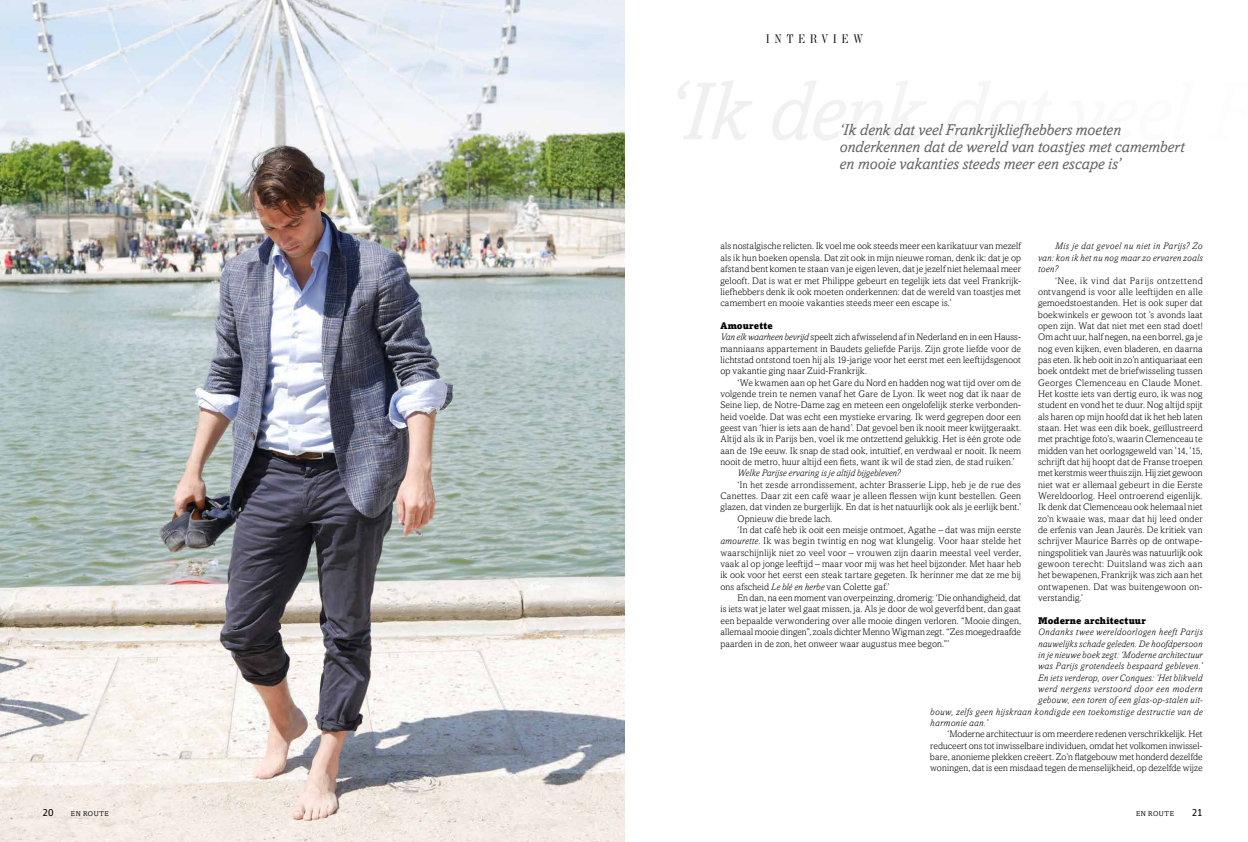
<style>
.page{position:relative;width:1248px;height:842px;background:#fff}
.page>*{position:absolute;margin:0;border:0;box-sizing:border-box;transform-origin:0 0}
.t1{font:italic 16px/17px "Amasis MT Pro";color:#646363}
.t2{font:12px "Industrial 736 BT";letter-spacing:.385em;color:#000}
.t3{font:10px "Unit Offc Pro";color:#000}
.t4{font:300 9.5px/11.3px "Amasis MT Pro";letter-spacing:.015em;color:#000;text-align:justify}
.t5{font:italic 300 9.5px/11.3px "Amasis MT Pro";letter-spacing:.03em;color:#000;text-align:justify}
.t6{font:italic 300 9.5px "Amasis MT Pro";letter-spacing:.005em;color:#000}
.t7{font:italic 300 9.5px "Amasis MT Pro";letter-spacing:.055em;color:#000}
.t8{font:900 9.5px "Amasis MT Pro";letter-spacing:.015em;color:#000}
.t9{font:7px "Amasis MT Pro";letter-spacing:.08em;color:#000}
.s1{font-weight:900}
.s2{font-style:italic}
</style>
<div class="page">
<img style="left:0;top:0;width:624px;height:842px">
<p class="t3" style="left:43px;top:806px;width:13px">20</p>
<p class="t9" style="left:71px;top:810px;width:39px">EN ROUTE</p>
<p class="t2" style="left:765px;top:31px;width:99px">INTERVIEW</p>
<h1 class="t1" style="left:839px;top:121px;width:346px">‘Ik denk dat veel Frankrijkliefhebbers moeten onderkennen dat de wereld van toastjes met camembert en mooie vakanties steeds meer een escape is’</h1>
<p class="t5" style="left:1037px;top:241px;width:166px;text-indent:17px">Mis je dat gevoel nu niet in Parijs? Zo van: kon ik het nu nog maar zo ervaren zoals toen?</p>
<p class="t4" style="left:1037px;top:275px;width:166px;text-indent:17px">‘Nee, ik vind dat Parijs ontzettend ontvangend is voor alle leeftijden en alle gemoedstoestanden. Het is ook super dat boekwinkels er gewoon tot ’s avonds laat open zijn. Wat dat niet met een stad doet!<br>Om acht uur, half negen, na een borrel, ga je nog even kijken, even bladeren, en daarna pas eten. Ik heb ooit in zo’n antiquariaat een boek ontdekt met de briefwisseling tussen Georges Clemenceau en Claude Monet.<br>Het kostte iets van dertig euro, ik was nog student en vond het te duur. Nog altijd spijt als haren op mijn hoofd dat ik het heb laten staan. Het was een dik boek, geïllustreerd met prachtige foto’s, waarin Clemenceau te midden van het oorlogsgeweld van ’14, ’15, schrijft dat hij hoopt dat de Franse troepen met kerstmis weer thuis zijn. Hij ziet gewoon niet wat er allemaal gebeurt in die Eerste Wereldoorlog. Heel ontroerend eigenlijk.<br>Ik denk dat Clemenceau ook helemaal niet zo’n kwaaie was, maar dat hij leed onder de erfenis van Jean Jaurès. De kritiek van schrijver Maurice Barrès op de ontwape&shy;ningspolitiek van Jaurès was natuurlijk ook gewoon terecht: Duitsland was zich aan het bewapenen, Frankrijk was zich aan het ontwapenen. Dat was buitengewoon on&shy;verstandig.’</p>
<p class="t8" style="left:1037px;top:615px;width:109px">Moderne architectuur</p>
<p class="t5" style="left:1037px;top:627px;width:166px">Ondanks twee wereldoorlogen heeft Parijs</p>
<p class="t5" style="left:1037px;top:638px;width:166px">nauwelijks schade geleden. De hoofdpersoon</p>
<p class="t5" style="left:1037px;top:649px;width:166px">in je nieuwe boek zegt: ‘Moderne architectuur</p>
<p class="t5" style="left:1037px;top:661px;width:166px">was Parijs grotendeels bespaard gebleven.’</p>
<p class="t5" style="left:1037px;top:672px;width:166px">En iets verderop, over Conques: ‘Het blikveld</p>
<p class="t7" style="left:1037px;top:683px;width:166px">werd nergens verstoord door een modern</p>
<p class="t5" style="left:1037px;top:695px;width:166px">gebouw, een toren of een glas-op-stalen uit-</p>
<p class="t5" style="left:930px;top:706px;width:274px">bouw, zelfs geen hijskraan kondigde een toekomstige destructie van de</p>
<p class="t5" style="left:930px;top:717px;width:59px">harmonie aan.’</p>
<p class="t4" style="left:930px;top:728px;width:274px;text-indent:17px">‘Moderne architectuur is om meerdere redenen verschrikkelijk. Het reduceert ons tot inwisselbare individuen, omdat het volkomen inwissel&shy;bare, anonieme plekken creëert. Zo’n flatgebouw met honderd dezelfde woningen, dat is een misdaad tegen de menselijkheid, op dezelfde wijze</p>
<p class="t9" style="left:1135px;top:810px;width:39px">EN ROUTE</p>
<p class="t3" style="left:1191px;top:806px;width:12px">21</p>
<p class="t4" style="left:720px;top:241px;width:302px">als nostalgische relicten. Ik voel me ook steeds meer een karikatuur van mezelf als ik hun boeken opensla. Dat zit ook in mijn nieuwe roman, denk ik: dat je op afstand bent komen te staan van je eigen leven, dat je jezelf niet helemaal meer gelooft. Dat is wat er met Philippe gebeurt en tegelijk iets dat veel Frankrijk&shy;liefhebbers denk ik ook moeten onderkennen: dat de wereld van toastjes met camembert en mooie vakanties steeds meer een escape is.’</p>
<p class="t4" style="left:720px;top:320px;width:302px;text-align:left"><span class="s1">Amourette<br></span><span class="s2">Van elk waarheen bevrijd</span> speelt zich afwisselend af in Nederland en in een Hauss&shy;manniaans appartement in Baudets geliefde Parijs. Zijn grote liefde voor de lichtstad ontstond toen hij als 19-jarige voor het eerst met een leeftijdsgenoot op vakantie ging naar Zuid-Frankrijk.</p>
<p class="t4" style="left:720px;top:377px;width:302px;text-indent:17px">‘We kwamen aan op het Gare du Nord en hadden nog wat tijd over om de volgende trein te nemen vanaf het Gare de Lyon. Ik weet nog dat ik naar de Seine liep, de Notre-Dame zag en meteen een ongelofelijk sterke verbonden&shy;heid voelde. Dat was echt een mystieke ervaring. Ik werd gegrepen door een geest van ‘hier is iets aan de hand’. Dat gevoel ben ik nooit meer kwijtgeraakt.<br>Altijd als ik in Parijs ben, voel ik me ontzettend gelukkig. Het is één grote ode aan de 19e eeuw. Ik snap de stad ook, intuïtief, en verdwaal er nooit. Ik neem nooit de metro, huur altijd een fiets, want ik wil de stad zien, de stad ruiken.’</p>
<p class="t6" style="left:737px;top:468px;width:164px">Welke Parijse ervaring is je altijd bijgebleven?</p>
<p class="t4" style="left:737px;top:479px;width:285px">‘In het zesde arrondissement, achter Brasserie Lipp, heb je de rue des</p>
<p class="t4" style="left:720px;top:490px;width:302px">Canettes. Daar zit een café waar je alleen flessen wijn kunt bestellen. Geen</p>
<p class="t4" style="left:720px;top:502px;width:302px">glazen, dat vinden ze burgerlijk. En dat is het natuurlijk ook als je eerlijk bent.’</p>
<p class="t4" style="left:737px;top:513px;width:97px">Opnieuw die brede lach.</p>
<p class="t4" style="left:737px;top:524px;width:285px">‘In dat café heb ik ooit een meisje ontmoet, Agathe – dat was mijn eerste</p>
<p class="t4" style="left:720px;top:536px;width:302px"><span class="s2">amourette</span>. Ik was begin twintig en nog wat klungelig. Voor haar stelde het</p>
<p class="t4" style="left:720px;top:547px;width:302px">waarschijnlijk niet zo veel voor – vrouwen zijn daarin meestal veel verder,</p>
<p class="t4" style="left:720px;top:558px;width:302px">vaak al op jonge leeftijd – maar voor mij was het heel bijzonder. Met haar heb</p>
<p class="t4" style="left:720px;top:570px;width:302px">ik ook voor het eerst een steak tartare gegeten. Ik herinner me dat ze me bij</p>
<p class="t4" style="left:720px;top:581px;width:170px">ons afscheid <span class="s2">Le blé en herbe</span> van Colette gaf.’</p>
<p class="t4" style="left:737px;top:592px;width:285px">En dan, na een moment van overpeinzing, dromerig: ‘Die onhandigheid, dat</p>
<p class="t4" style="left:720px;top:604px;width:302px">is iets wat je later wel gaat missen, ja. Als je door de wol geverfd bent, dan gaat</p>
<p class="t4" style="left:720px;top:615px;width:302px">een bepaalde verwondering over alle mooie dingen verloren. “Mooie dingen,</p>
<p class="t4" style="left:720px;top:626px;width:302px">allemaal mooie dingen”, zoals dichter Menno Wigman zegt. “Zes moegedraafde</p>
<p class="t4" style="left:720px;top:638px;width:230px">paarden in de zon, het onweer waar augustus mee begon.”’</p>
</div>
